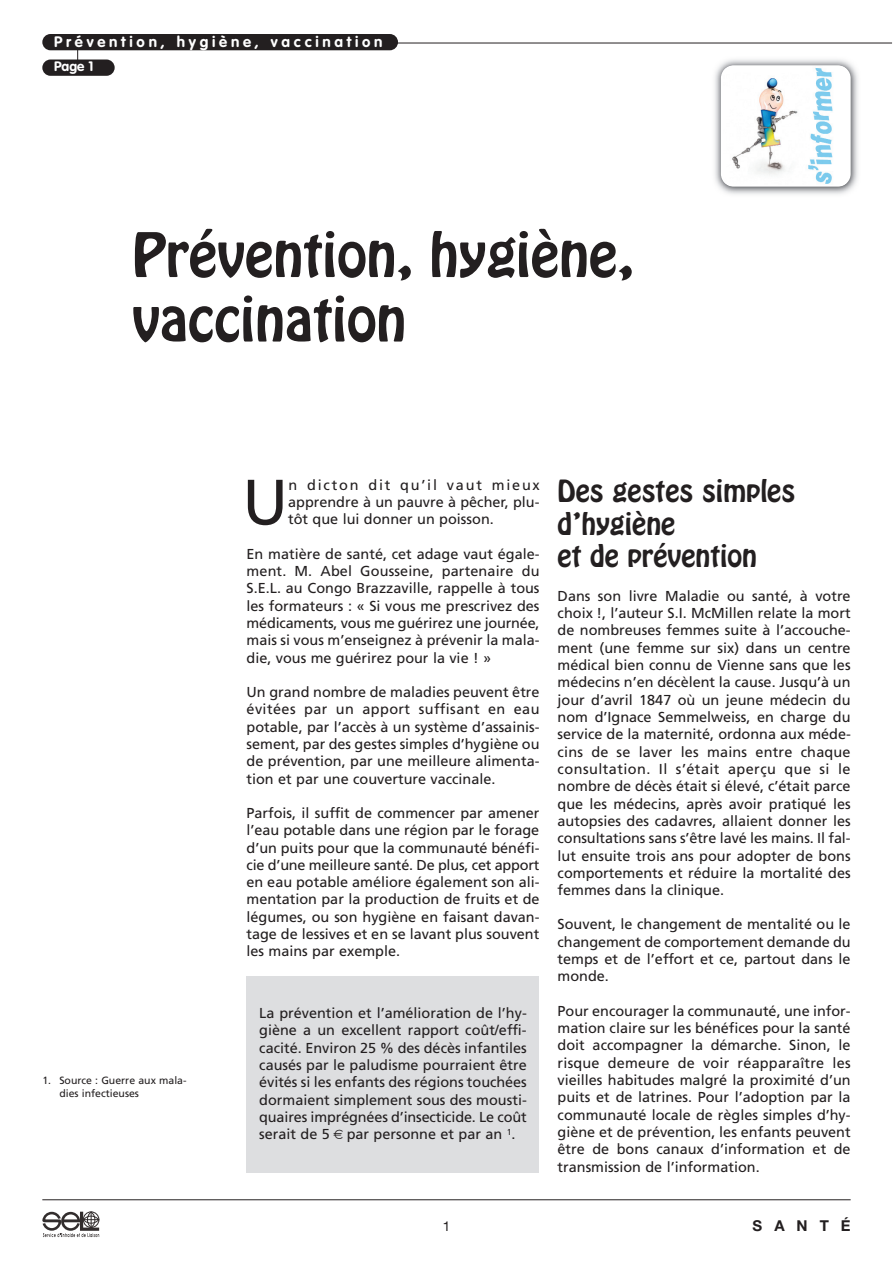
<style>
.page{position:relative;width:893px;height:1263px;background:#fff}
.page>*{position:absolute;margin:0;border:0;box-sizing:border-box;transform-origin:0 0}
.t1{font:64.05px "Frutiger";color:#231f20}
.t2{font:54px/64.5px "Hobo";color:#231f20}
.t3{font:27px/32.4px "Hobo";color:#231f20}
.t4{font:700 15px "VAG Rounded";letter-spacing:.25em;color:#fff}
.t5{font:700 15px "Helvetica Neue";letter-spacing:.8em;color:#231f20}
.t6{font:14.4px/17.2px "Frutiger";color:#231f20;text-align:justify}
.t7{font:700 13.5px "VAG Rounded";color:#fff}
.t8{font:13.5px "Helvetica Neue";color:#231f20}
.t9{font:10.5px/12.6px "Frutiger";color:#231f20}
</style>
<div class="page">
<div style="left:246px;top:976px;width:293px;height:197px;background:#dddee0"></div>
<hr style="left:153px;top:43px;width:739px;height:1px;background:#231f20">
<div style="left:42px;top:34px;width:356px;height:16px;background:#231f20;border-radius:8px"></div>
<div style="left:42px;top:60px;width:73px;height:16px;background:#231f20;border-radius:8px"></div>
<hr style="left:42px;top:1199px;width:808px;height:1px;background:#231f20">
<svg style="left:42px;top:1212px;width:57px;height:25px"></svg>
<img style="left:714px;top:59px;width:144px;height:136px">
<div style="left:721px;top:65px;width:129px;height:122px;background:#fff;border-radius:13px"></div>
<img style="left:724px;top:65px;width:122px;height:121px">
<p class="t4" style="left:54px;top:36px;width:330px">Prévention, hygiène, vaccination</p>
<p class="t7" style="left:54px;top:61px;width:41px">Page 1</p>
<h2 class="t2" style="left:132px;top:226px;width:502px">Prévention, hygiène, vaccination</h2>
<p class="t9" style="left:59px;top:1075px;width:129px;text-indent:-17px">1. Source : Guerre aux mala&shy;dies infectieuses</p>
<h1 class="t1" style="left:242px;top:476px;width:48px">U</h1>
<p class="t6" style="left:288px;top:477px;width:253px">n dicton dit qu’il vaut mieux apprendre à un pauvre à pêcher, plu&shy;tôt que lui donner un poisson.</p>
<p class="t6" style="left:246px;top:546px;width:294px">En matière de santé, cet adage vaut égale&shy;ment. M. Abel Gousseine, partenaire du S.E.L. au Congo Brazzaville, rappelle à tous les formateurs : « Si vous me prescrivez des médicaments, vous me guérirez une journée, mais si vous m’enseignez à prévenir la mala&shy;die, vous me guérirez pour la vie ! »</p>
<p class="t6" style="left:246px;top:684px;width:294px">Un grand nombre de maladies peuvent être évitées par un apport suffisant en eau potable, par l’accès à un système d’assainis&shy;sement, par des gestes simples d’hygiène ou de prévention, par une meilleure alimenta&shy;tion et par une couverture vaccinale.</p>
<p class="t6" style="left:246px;top:805px;width:294px">Parfois, il suffit de commencer par amener l’eau potable dans une région par le forage d’un puits pour que la communauté bénéfi&shy;cie d’une meilleure santé. De plus, cet apport en eau potable améliore également son ali&shy;mentation par la production de fruits et de légumes, ou son hygiène en faisant davan&shy;tage de lessives et en se lavant plus souvent les mains par exemple.</p>
<p class="t6" style="left:259px;top:1006px;width:269px">La prévention et l’amélioration de l’hy&shy;giène a un excellent rapport coût/effi&shy;cacité. Environ 25 % des décès infantiles causés par le paludisme pourraient être évités si les enfants des régions touchées dormaient simplement sous des mousti&shy;quaires imprégnées d’insecticide. Le coût serait de 5 par personne et par an <sup>1</sup>.</p>
<h3 class="t3" style="left:557px;top:477px;width:239px">Des gestes simples d’hygiène<br>et de prévention</h3>
<p class="t6" style="left:557px;top:588px;width:295px">Dans son livre Maladie ou santé, à votre choix !, l’auteur S.I. McMillen relate la mort de nombreuses femmes suite à l’accouche&shy;ment (une femme sur six) dans un centre médical bien connu de Vienne sans que les médecins n’en décèlent la cause. Jusqu’à un jour d’avril 1847 où un jeune médecin du nom d’Ignace Semmelweiss, en charge du service de la maternité, ordonna aux méde&shy;cins de se laver les mains entre chaque consultation. Il s’était aperçu que si le nombre de décès était si élevé, c’était parce que les médecins, après avoir pratiqué les autopsies des cadavres, allaient donner les consultations sans s’être lavé les mains. Il fal&shy;lut ensuite trois ans pour adopter de bons comportements et réduire la mortalité des femmes dans la clinique.</p>
<p class="t6" style="left:557px;top:917px;width:294px">Souvent, le changement de mentalité ou le changement de comportement demande du temps et de l’effort et ce, partout dans le monde.</p>
<p class="t6" style="left:557px;top:1003px;width:294px">Pour encourager la communauté, une infor&shy;mation claire sur les bénéfices pour la santé doit accompagner la démarche. Sinon, le risque demeure de voir réapparaître les vieilles habitudes malgré la proximité d’un puits et de latrines. Pour l’adoption par la communauté locale de règles simples d’hy&shy;giène et de prévention, les enfants peuvent être de bons canaux d’information et de transmission de l’information.</p>
<p class="t8" style="left:442px;top:1221px;width:9px">1</p>
<p class="t5" style="left:752px;top:1220px;width:100px">SANTÉ</p>
</div>
